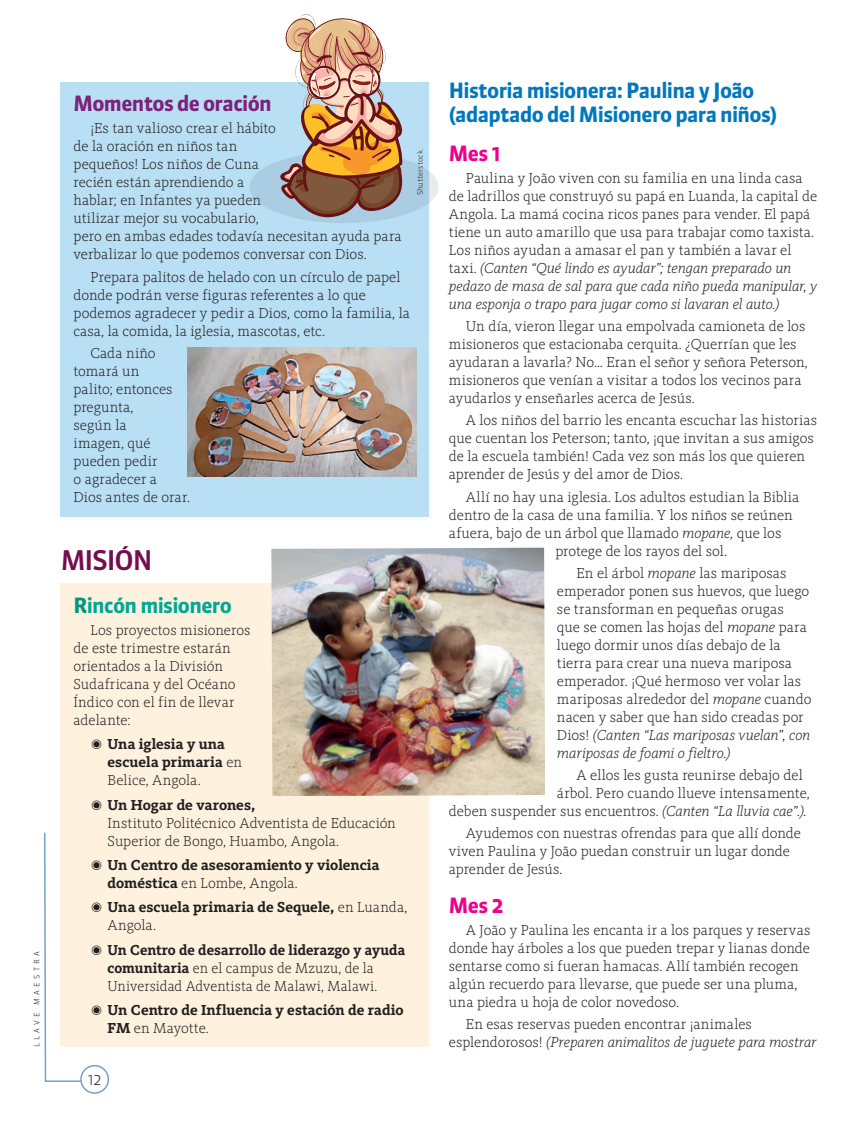
<style>
.page{position:relative;width:866px;height:1121px;background:#fff}
.page>*{position:absolute;margin:0;border:0;box-sizing:border-box;transform-origin:0 0}
.t1{font:500 27px "FF Sanuk";letter-spacing:-.04em;color:#750d4f}
.t2{font:700 21px/24px "FF Sanuk";letter-spacing:-.03em;color:#0078c0}
.t3{font:700 21px "FF Sanuk";letter-spacing:-.03em;color:#7e217b}
.t4{font:700 21px "FF Sanuk";letter-spacing:-.03em;color:#00a895}
.t5{font:700 21px "FF Sanuk";color:#ed028c}
.t6{font:300 15px/18px "FF Kievit Slab";color:#231f20}
.t7{font:700 15px/18px "FF Kievit Slab";color:#231f20}
.t8{font:300 15px "FF Sanuk";color:#231f20}
.t9{font:300 7.5px "FF Sanuk";letter-spacing:-.005em;color:#231f20}
.t10{font:300 7.5px "FF Sanuk";letter-spacing:.435em;color:#231f20}
.s1{color:#00987d}
.s2{font-weight:300}
.s3{font-weight:700}
.s4{font-style:italic}
</style>
<div class="page">
<svg style="left:44px;top:832px;width:47px;height:250px"></svg>
<div style="left:81px;top:1065px;width:27px;height:28px;background:#fff;border-radius:50%"></div>
<div style="left:80px;top:1065px;width:29px;height:29px;border:2px solid #73a3c6;border-radius:50%"></div>
<div style="left:60px;top:82px;width:369px;height:435px;background:#b9dff5"></div>
<div style="left:60px;top:583px;width:369px;height:464px;background:#fef2df"></div>
<svg style="left:249px;top:14px;width:190px;height:209px"></svg>
<img style="left:187px;top:348px;width:230px;height:129px">
<img style="left:271px;top:548px;width:274px;height:248px">
<p class="t10" style="left:32px;top:1047px;width:98px;rotate:-90deg">LLAVE MAESTRA</p>
<h2 class="t3" style="left:74px;top:91px;width:200px">Momentos de oración</h2>
<p class="t6" style="left:74px;top:119px;width:330px;text-indent:17px">¡Es tan valioso crear el hábito<br>de la oración en niños tan<br>pequeños! Los niños de Cuna<br>recién están aprendiendo a<br>hablar; en Infantes ya pueden<br>utilizar mejor su vocabulario,<br>pero en ambas edades todavía necesitan ayuda para verbalizar lo que podemos conversar con Dios.</p>
<p class="t6" style="left:74px;top:268px;width:338px;text-indent:17px">Prepara palitos de helado con un círculo de papel donde podrán verse figuras referentes a lo que podemos agradecer y pedir a Dios, como la familia, la casa, la comida, la iglesia, mascotas, etc.</p>
<p class="t6" style="left:74px;top:344px;width:118px;text-indent:17px">Cada niño tomará un<br>palito; entonces pregunta,<br>según la<br>imagen, qué pueden pedir<br>o agradecer a<br>Dios antes de orar.</p>
<p class="t9" style="left:416px;top:195px;width:49px;rotate:-90deg">Shutterstock.</p>
<h1 class="t1" style="left:61px;top:544px;width:93px">MISIÓN</h1>
<h2 class="t4" style="left:74px;top:592px;width:160px"><span class="s1">R</span>incón misionero</h2>
<p class="t6" style="left:74px;top:621px;width:178px;text-indent:17px">Los proyectos misioneros de este trimestre estarán orientados a la División<br>Sudafricana y del Océano<br>Índico con el fin de llevar adelante:</p>
<p class="t7" style="left:108px;top:735px;width:136px;text-indent:-17px">◉ Una iglesia y una escuela primaria <span class="s2">en<br>Belice, Angola.</span></p>
<p class="t6" style="left:108px;top:795px;width:290px;text-indent:-17px">◉ <span class="s3">Un Hogar de varones,<br></span>Instituto Politécnico Adventista de Educación<br>Superior de Bongo, Huambo, Angola.</p>
<p class="t7" style="left:108px;top:856px;width:273px;text-indent:-17px">◉ Un Centro de asesoramiento y violencia doméstica <span class="s2">en Lombe, Angola.</span></p>
<p class="t7" style="left:108px;top:898px;width:301px;text-indent:-17px">◉ Una escuela primaria de Sequele, <span class="s2">en Luanda,<br>Angola.</span></p>
<p class="t6" style="left:108px;top:940px;width:299px;text-indent:-17px">◉ <span class="s3">Un Centro de desarrollo de liderazgo y ayuda comunitaria</span> en el campus de Mzuzu, de la<br>Universidad Adventista de Malawi, Malawi.</p>
<p class="t7" style="left:108px;top:1001px;width:298px;text-indent:-17px">◉ Un Centro de Influencia y estación de radio<br>FM <span class="s2">en Mayotte.</span></p>
<p class="t8" style="left:88px;top:1070px;width:15px">12</p>
<h2 class="t2" style="left:449px;top:79px;width:330px">Historia misionera: Paulina y João (adaptado del Misionero para niños)</h2>
<h2 class="t5" style="left:449px;top:141px;width:53px">Mes 1</h2>
<p class="t6" style="left:449px;top:169px;width:371px;text-indent:17px">Paulina y João viven con su familia en una linda casa de ladrillos que construyó su papá en Luanda, la capital de Angola. La mamá cocina ricos panes para vender. El papá tiene un auto amarillo que usa para trabajar como taxista.<br>Los niños ayudan a amasar el pan y también a lavar el taxi. <span class="s4">(Canten “Qué lindo es ayudar”; tengan preparado un pedazo de masa de sal para que cada niño pueda manipular, y una esponja o trapo para jugar como si lavaran el auto.)</span></p>
<p class="t6" style="left:449px;top:317px;width:360px;text-indent:17px">Un día, vieron llegar una empolvada camioneta de los misioneros que estacionaba cerquita. ¿Querrían que les ayudaran a lavarla? No… Eran el señor y señora Peterson, misioneros que venían a visitar a todos los vecinos para ayudarlos y enseñarles acerca de Jesús.</p>
<p class="t6" style="left:449px;top:411px;width:370px;text-indent:17px">A los niños del barrio les encanta escuchar las historias que cuentan los Peterson; tanto, ¡que invitan a sus amigos de la escuela también! Cada vez son más los que quieren aprender de Jesús y del amor de Dios.</p>
<p class="t6" style="left:466px;top:487px;width:335px">Allí no hay una iglesia. Los adultos estudian la Biblia</p>
<p class="t6" style="left:449px;top:505px;width:345px">dentro de la casa de una familia. Y los niños se reúnen</p>
<p class="t6" style="left:449px;top:523px;width:334px">afuera, bajo de un árbol que llamado <span class="s4">mopane,</span> que los</p>
<p class="t6" style="left:555px;top:541px;width:173px">protege de los rayos del sol.</p>
<p class="t6" style="left:557px;top:563px;width:256px;text-indent:20px">En el árbol <span class="s4">mopane</span> las mariposas emperador ponen sus huevos, que luego se transforman en pequeñas orugas<br>que se comen las hojas del <span class="s4">mopane</span> para luego dormir unos días debajo de la tierra para crear una nueva mariposa emperador. ¡Qué hermoso ver volar las mariposas alrededor del <span class="s4">mopane</span> cuando nacen y saber que han sido creadas por Dios! <span class="s4">(Canten “Las mariposas vuelan”, con mariposas de foami o fieltro.)</span></p>
<p class="t6" style="left:576px;top:765px;width:228px">A ellos les gusta reunirse debajo del</p>
<p class="t6" style="left:557px;top:783px;width:254px">árbol. Pero cuando llueve intensamente,</p>
<p class="t6" style="left:449px;top:801px;width:359px">deben suspender sus encuentros. <span class="s4">(Canten “La lluvia cae”.).</span></p>
<p class="t6" style="left:449px;top:823px;width:353px;text-indent:17px">Ayudemos con nuestras ofrendas para que allí donde viven Paulina y João puedan construir un lugar donde aprender de Jesús.</p>
<h2 class="t5" style="left:449px;top:892px;width:57px">Mes 2</h2>
<p class="t6" style="left:449px;top:921px;width:363px;text-indent:17px">A João y Paulina les encanta ir a los parques y reservas donde hay árboles a los que pueden trepar y lianas donde sentarse como si fueran hamacas. Allí también recogen algún recuerdo para llevarse, que puede ser una pluma, una piedra u hoja de color novedoso.</p>
<p class="t6" style="left:449px;top:1015px;width:369px;text-indent:17px">En esas reservas pueden encontrar ¡animales esplendorosos! <span class="s4">(Preparen animalitos de juguete para mostrar</span></p>
</div>
